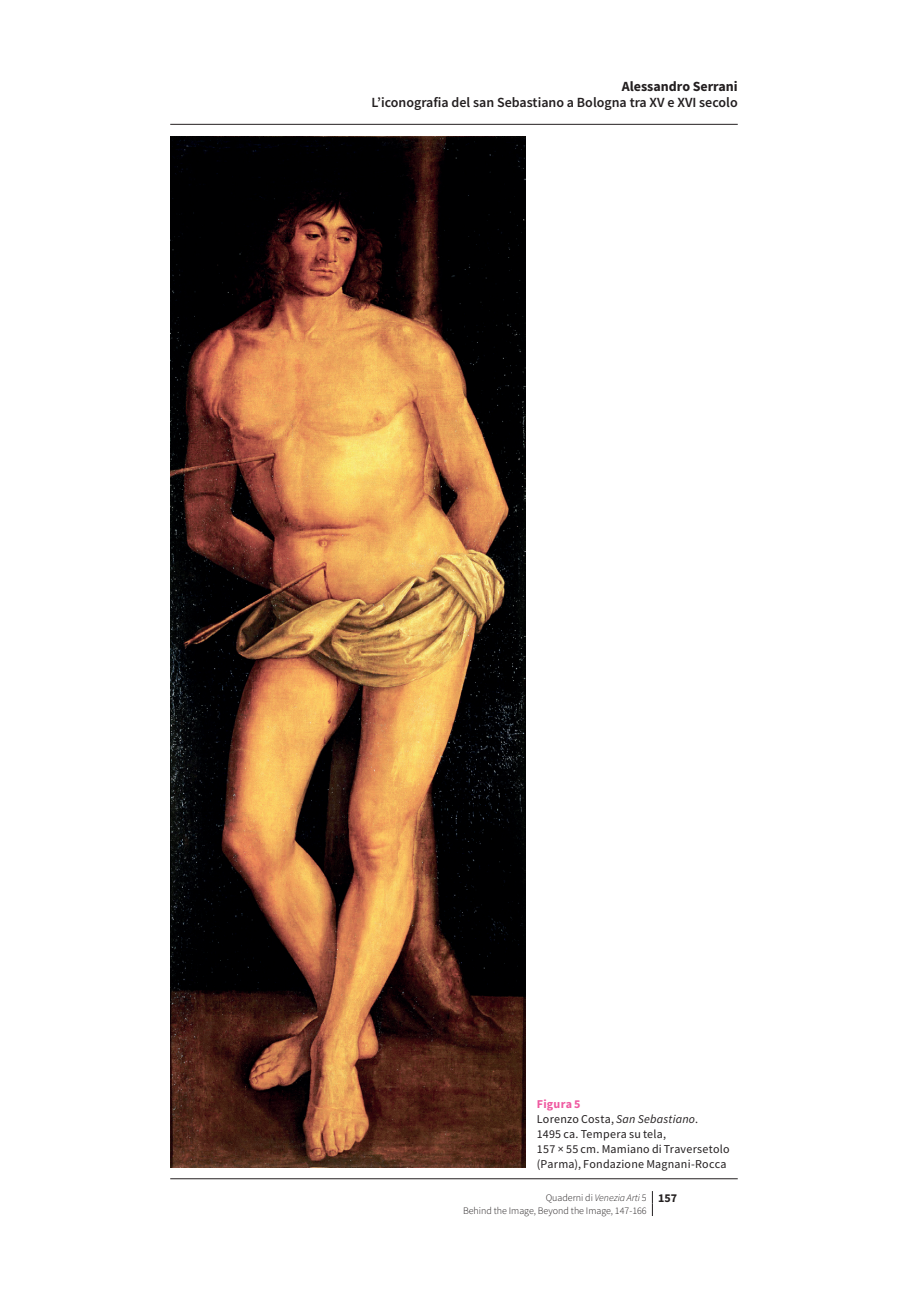
<style>
.page{position:relative;width:908px;height:1304px;background:#fff}
.page>*{position:absolute;margin:0;border:0;box-sizing:border-box;transform-origin:0 0}
.t1{font:600 14px "Source Sans Pro";color:#231f20}
.t2{font:700 14px "Source Sans Pro";color:#231f20}
.t3{font:12px/15px "Source Sans Pro";letter-spacing:.02em;color:#231f20}
.t4{font:300 10px/12.4px "Source Sans Pro";color:#231f20}
.s1{font-weight:700;color:#ef59a1}
.s2{font-style:italic}
.s3{font-weight:700;font-size:12px}
</style>
<div class="page">
<svg style="left:651px;top:1191px;width:1px;height:25px"></svg>
<img style="left:170px;top:136px;width:355px;height:1032px">
<hr style="left:170px;top:124px;width:567px;height:1px;background:#231f20">
<hr style="left:170px;top:1178px;width:567px;height:1px;background:#231f20">
<p class="t2" style="left:621px;top:77px;width:117px">Alessandro Serrani</p>
<p class="t1" style="left:371px;top:94px;width:367px">L’iconografia del san Sebastiano a Bologna tra XV e XVI secolo</p>
<p class="t3" style="left:536px;top:1096px;width:194px"><span class="s1">Figura 5<br></span>Lorenzo Costa, <span class="s2">San Sebastiano</span>.<br>1495 ca. Tempera su tela,<br>157 × 55 cm. Mamiano di Traversetolo (Parma), Fondazione Magnani-Rocca</p>
<p class="t4" style="left:463px;top:1191px;width:215px;text-indent:83px">Quaderni di <span class="s2">Venezia Arti</span> 5 <span class="s3">157<br></span>Behind the Image, Beyond the Image, 147-166</p>
</div>
